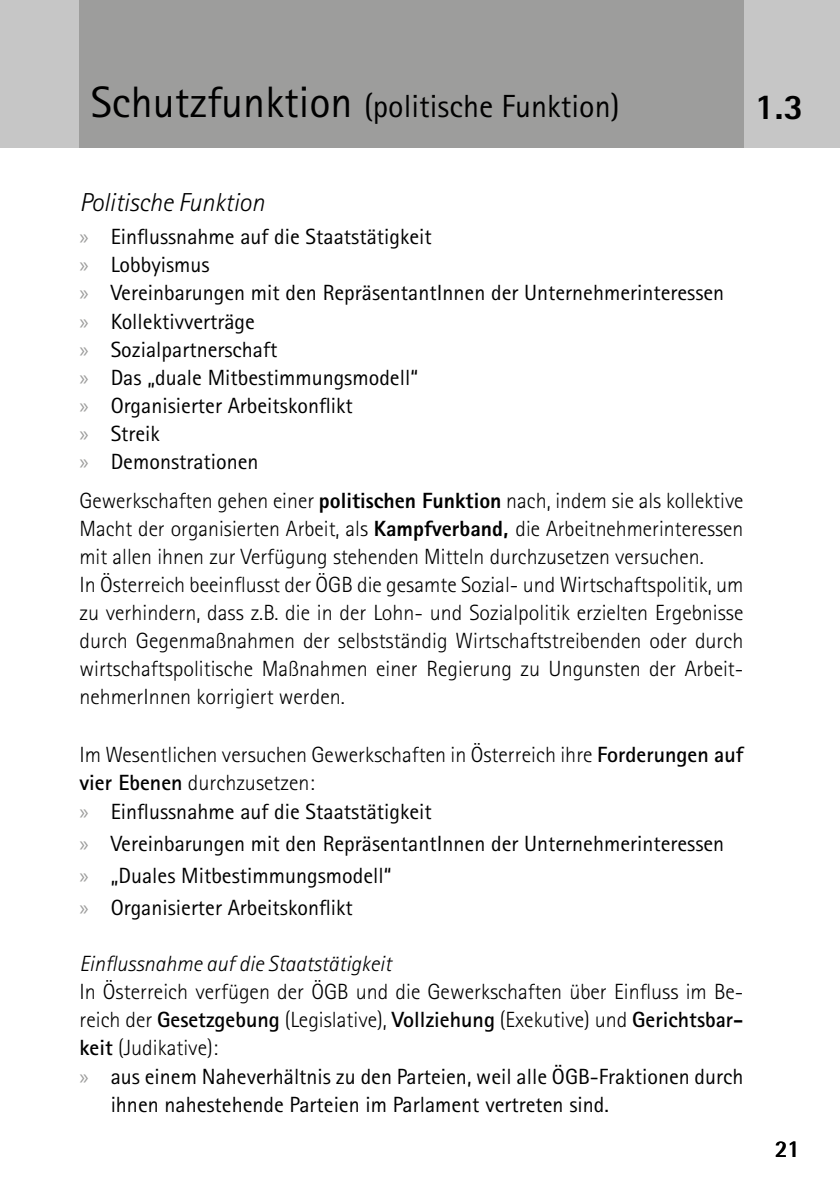
<style>
.page{position:relative;width:840px;height:1191px;background:#fff}
.page>*{position:absolute;margin:0;border:0;box-sizing:border-box;transform-origin:0 0}
.t1{font:800 36px "Rotis Sans Serif Std";color:#000}
.t2{font:32px "Rotis Sans Serif Std";color:#000}
.t3{font:italic 300 26px "Rotis Sans Serif Std";color:#000}
.t4{font:700 24px "Rotis Semi Sans Std";color:#000}
.t5{font:300 22px/28px "Rotis Sans Serif Std";color:#000}
.t6{font:22px/28px "Rotis Sans Serif Std";color:#000}
.t7{font:italic 300 22px "Rotis Sans Serif Std";color:#000}
.s1{font-size:44px}
.s2{font-family:"Myriad Pro";color:#9d9d9c}
.s3{font-weight:800}
.s4{font-weight:700}
.s5{font-family:"Myriad Pro";font-weight:400;color:#9d9d9c}
.s6{font-weight:400}
</style>
<div class="page">
<div style="left:0;top:0;width:839px;height:147px;background:#c6c6c6"></div>
<div style="left:79px;top:0;width:664px;height:147px;background:#9d9d9c"></div>
<h2 class="t2" style="left:91px;top:88px;width:530px"><span class="s1">Schutzfunktion</span> (politische Funktion)</h2>
<h1 class="t1" style="left:754px;top:84px;width:50px">1.3</h1>
<p class="t3" style="left:79px;top:187px;width:186px">Politische Funktion</p>
<p class="t6" style="left:79px;top:223px;width:646px"><span class="s2">x</span> Einflussnahme auf die Staatstätigkeit<br><span class="s2">x</span> Lobbyismus<br><span class="s2">x</span> Vereinbarungen mit den RepräsentantInnen der Unternehmerinteressen <span class="s2">x</span> Kollektivverträge<br><span class="s2">x</span> Sozialpartnerschaft<br><span class="s2">x</span> Das „duale Mitbestimmungsmodell“<br><span class="s2">x</span> Organisierter Arbeitskonflikt<br><span class="s2">x</span> Streik<br><span class="s2">x</span> Demonstrationen</p>
<p class="t5" style="left:79px;top:486px;width:665px">Gewerkschaften gehen einer <span class="s3">politischen Funktion</span> nach, indem sie als kollektive Macht der organisierten Arbeit, als <span class="s3">Kampfverband,</span> die Arbeitnehmerinteressen mit allen ihnen zur Verfügung stehenden Mitteln durchzusetzen versuchen.<br>In Österreich beeinflusst der ÖGB die gesamte Sozial- und Wirtschaftspolitik, um zu verhindern, dass z.B. die in der Lohn- und Sozialpolitik erzielten Ergebnisse durch Gegenmaßnahmen der selbstständig Wirtschaftstreibenden oder durch wirtschaftspolitische Maßnahmen einer Regierung zu Ungunsten der Arbeit&shy;nehmerInnen korrigiert werden.</p>
<p class="t5" style="left:79px;top:740px;width:665px;line-height:28.6px">Im Wesentlichen versuchen Gewerkschaften in Österreich ihre <span class="s4">Forderungen auf vier Ebenen</span> durchzusetzen:<br><span class="s5">x</span> <span class="s6">Einflussnahme auf die Staatstätigkeit</span></p>
<p class="t6" style="left:79px;top:827px;width:646px;line-height:32px"><span class="s2">x</span> Vereinbarungen mit den RepräsentantInnen der Unternehmerinteressen <span class="s2">x</span> „Duales Mitbestimmungsmodell“<br><span class="s2">x</span> Organisierter Arbeitskonflikt</p>
<p class="t7" style="left:79px;top:950px;width:313px">Einflussnahme auf die Staatstätigkeit</p>
<p class="t5" style="left:79px;top:977px;width:665px">In Österreich verfügen der ÖGB und die Gewerkschaften über Einfluss im Be-</p>
<p class="t5" style="left:79px;top:1005px;width:665px">reich der <span class="s4">Gesetzgebung</span> (Legislative), <span class="s4">Vollziehung</span> (Exekutive) und <span class="s4">Gerichtsbar-</span></p>
<p class="t5" style="left:79px;top:1033px;width:140px"><span class="s4">keit</span> (Judikative):</p>
<p class="t6" style="left:79px;top:1062px;width:665px"><span class="s2">x</span> aus einem Naheverhältnis zu den Parteien, weil alle ÖGB-Fraktionen durch</p>
<p class="t6" style="left:111px;top:1090px;width:499px">ihnen nahestehende Parteien im Parlament vertreten sind.</p>
<p class="t4" style="left:774px;top:1133px;width:27px">21</p>
</div>
